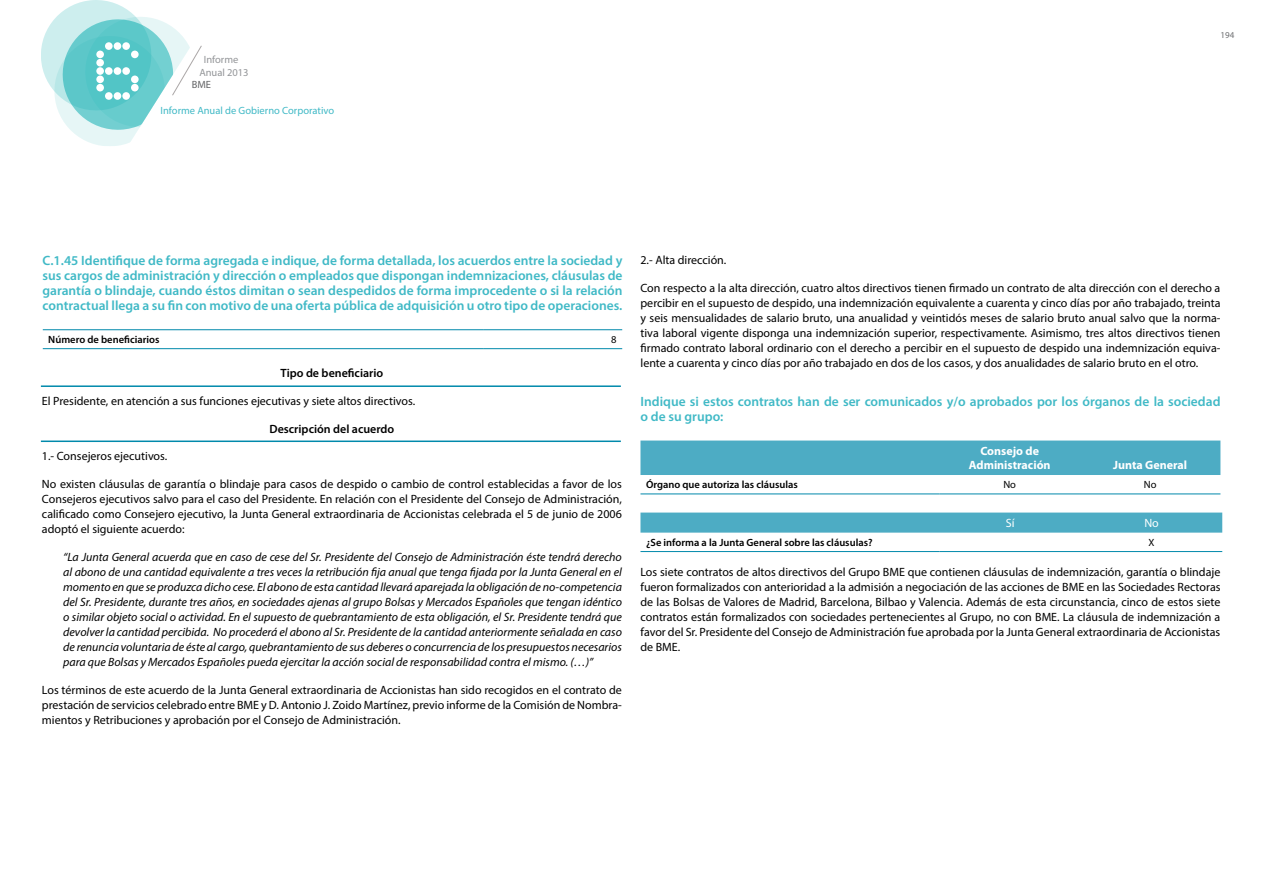
<style>
.page{position:relative;width:1263px;height:893px;background:#fff}
.page>*{position:absolute;margin:0;border:0;box-sizing:border-box;transform-origin:0 0}
.t1{font:600 13.5px/15px "Myriad Pro";color:#40b9c6;text-align:justify}
.t2{font:12px/15px "Myriad Pro";color:#000;text-align:justify}
.t3{font:italic 12px/15px "Myriad Pro";color:#000;text-align:justify}
.t4{font:600 12px "Myriad Pro";color:#000}
.t5{font:700 12px/14.4px "Myriad Pro";color:#fff;text-align:center}
.t6{font:12px "Myriad Pro";color:#fff}
.t7{font:600 10.5px "Myriad Pro";color:#000}
.t8{font:10.5px "Myriad Pro";color:#40b9c6}
.t9{font:10.5px/12.6px "Myriad Pro";color:#939598;text-align:center}
.t10{font:10.5px "Myriad Pro";color:#000}
.t11{font:10.5px "Myriad Pro";color:#636466}
.t12{font:9px "Myriad Pro";color:#6d6e71}
</style>
<div class="page">
<hr style="left:43px;top:348px;width:441px;height:1px;background:#0089ab">
<hr style="left:484px;top:348px;width:138px;height:1px;background:#0089ab">
<hr style="left:43px;top:329px;width:441px;height:1px;background:#0089ab">
<hr style="left:484px;top:329px;width:138px;height:1px;background:#0089ab">
<hr style="left:41px;top:385px;width:580px;height:2px;background:#0089ab">
<hr style="left:41px;top:440px;width:580px;height:2px;background:#0089ab">
<div style="left:640px;top:441px;width:580px;height:34px;background:#4dacc4"></div>
<hr style="left:640px;top:494px;width:299px;height:1px;background:#0089ab">
<hr style="left:939px;top:494px;width:141px;height:1px;background:#0089ab">
<hr style="left:1080px;top:494px;width:140px;height:1px;background:#0089ab">
<div style="left:640px;top:513px;width:582px;height:20px;background:#4dacc4"></div>
<hr style="left:640px;top:551px;width:300px;height:1px;background:#0089ab">
<hr style="left:940px;top:551px;width:141px;height:1px;background:#0089ab">
<hr style="left:1081px;top:551px;width:141px;height:1px;background:#0089ab">
<svg style="left:41px;top:0;width:161px;height:146px"></svg>
<div style="left:96px;top:51px;width:8px;height:7px;background:#fff;border-radius:50%"></div>
<div style="left:96px;top:59px;width:8px;height:8px;background:#fff;border-radius:50%"></div>
<div style="left:96px;top:67px;width:8px;height:8px;background:#fff;border-radius:50%"></div>
<div style="left:96px;top:76px;width:8px;height:7px;background:#fff;border-radius:50%"></div>
<div style="left:96px;top:84px;width:8px;height:7px;background:#fff;border-radius:50%"></div>
<div style="left:105px;top:42px;width:8px;height:8px;background:#fff;border-radius:50%"></div>
<div style="left:105px;top:67px;width:8px;height:8px;background:#fff;border-radius:50%"></div>
<div style="left:105px;top:92px;width:8px;height:8px;background:#fff;border-radius:50%"></div>
<div style="left:114px;top:42px;width:7px;height:8px;background:#fff;border-radius:50%"></div>
<div style="left:114px;top:67px;width:7px;height:8px;background:#fff;border-radius:50%"></div>
<div style="left:114px;top:92px;width:7px;height:8px;background:#fff;border-radius:50%"></div>
<div style="left:122px;top:42px;width:8px;height:8px;background:#fff;border-radius:50%"></div>
<div style="left:122px;top:67px;width:8px;height:8px;background:#fff;border-radius:50%"></div>
<div style="left:122px;top:92px;width:8px;height:8px;background:#fff;border-radius:50%"></div>
<div style="left:131px;top:51px;width:8px;height:7px;background:#fff;border-radius:50%"></div>
<div style="left:131px;top:76px;width:8px;height:7px;background:#fff;border-radius:50%"></div>
<div style="left:131px;top:84px;width:8px;height:7px;background:#fff;border-radius:50%"></div>
<p class="t9" style="left:199px;top:53px;width:51px">Informe<br>Anual 2013</p>
<p class="t11" style="left:192px;top:78px;width:21px">BME</p>
<p class="t8" style="left:161px;top:104px;width:175px">Informe Anual de Gobierno Corporativo</p>
<p class="t12" style="left:1220px;top:29px;width:15px">194</p>
<p class="t1" style="left:43px;top:253px;width:581px">C.1.45 Identifique de forma agregada e indique, de forma detallada, los acuerdos entre la sociedad y sus cargos de administración y dirección o empleados que dispongan indemnizaciones, cláusulas de garantía o blindaje, cuando éstos dimitan o sean despedidos de forma improcedente o si la relación contractual llega a su fin con motivo de una oferta pública de adquisición u otro tipo de operaciones.</p>
<p class="t7" style="left:48px;top:333px;width:113px">Número de beneficiarios</p>
<p class="t10" style="left:611px;top:333px;width:7px">8</p>
<p class="t4" style="left:281px;top:365px;width:104px">Tipo de beneficiario</p>
<p class="t2" style="left:42px;top:393px;width:375px">El Presidente, en atención a sus funciones ejecutivas y siete altos directivos.</p>
<p class="t4" style="left:269px;top:421px;width:126px">Descripción del acuerdo</p>
<p class="t2" style="left:42px;top:449px;width:127px">1.- Consejeros ejecutivos.</p>
<p class="t2" style="left:42px;top:476px;width:581px">No existen cláusulas de garantía o blindaje para casos de despido o cambio de control establecidas a favor de los Consejeros ejecutivos salvo para el caso del Presidente. En relación con el Presidente del Consejo de Administración, calificado como Consejero ejecutivo, la Junta General extraordinaria de Accionistas celebrada el 5 de junio de 2006 adoptó el siguiente acuerdo:</p>
<p class="t3" style="left:63px;top:549px;width:560px">“La Junta General acuerda que en caso de cese del Sr. Presidente del Consejo de Administración éste tendrá derecho al abono de una cantidad equivalente a tres veces la retribución fija anual que tenga fijada por la Junta General en el momento en que se produzca dicho cese. El abono de esta cantidad llevará aparejada la obligación de no-competencia del Sr. Presidente, durante tres años, en sociedades ajenas al grupo Bolsas y Mercados Españoles que tengan idéntico o similar objeto social o actividad. En el supuesto de quebrantamiento de esta obligación, el Sr. Presidente tendrá que devolver la cantidad percibida. No procederá el abono al Sr. Presidente de la cantidad anteriormente señalada en caso de renuncia voluntaria de éste al cargo, quebrantamiento de sus deberes o concurrencia de los presupuestos necesarios para que Bolsas y Mercados Españoles pueda ejercitar la acción social de responsabilidad contra el mismo. (…)”</p>
<p class="t2" style="left:42px;top:682px;width:581px">Los términos de este acuerdo de la Junta General extraordinaria de Accionistas han sido recogidos en el contrato de prestación de servicios celebrado entre BME y D. Antonio J. Zoido Martínez, previo informe de la Comisión de Nombra&shy;mientos y Retribuciones y aprobación por el Consejo de Administración.</p>
<p class="t2" style="left:640px;top:252px;width:87px">2.- Alta dirección.</p>
<p class="t2" style="left:640px;top:280px;width:581px">Con respecto a la alta dirección, cuatro altos directivos tienen firmado un contrato de alta dirección con el derecho a percibir en el supuesto de despido, una indemnización equivalente a cuarenta y cinco días por año trabajado, treinta y seis mensualidades de salario bruto, una anualidad y veintidós meses de salario bruto anual salvo que la norma&shy;tiva laboral vigente disponga una indemnización superior, respectivamente. Asimismo, tres altos directivos tienen firmado contrato laboral ordinario con el derecho a percibir en el supuesto de despido una indemnización equiva&shy;lente a cuarenta y cinco días por año trabajado en dos de los casos, y dos anualidades de salario bruto en el otro.</p>
<p class="t1" style="left:640px;top:393px;width:581px">Indique si estos contratos han de ser comunicados y/o aprobados por los órganos de la sociedad o de su grupo:</p>
<p class="t5" style="left:969px;top:444px;width:83px">Consejo de<br>Administración</p>
<p class="t5" style="left:1113px;top:458px;width:76px">Junta General</p>
<p class="t7" style="left:646px;top:478px;width:153px">Órgano que autoriza las cláusulas</p>
<p class="t10" style="left:1003px;top:478px;width:14px">No</p>
<p class="t10" style="left:1144px;top:478px;width:14px">No</p>
<p class="t6" style="left:1006px;top:516px;width:10px">Sí</p>
<p class="t6" style="left:1144px;top:516px;width:16px">No</p>
<p class="t7" style="left:646px;top:536px;width:228px">¿Se informa a la Junta General sobre las cláusulas?</p>
<p class="t10" style="left:1148px;top:536px;width:7px">X</p>
<p class="t2" style="left:640px;top:565px;width:581px">Los siete contratos de altos directivos del Grupo BME que contienen cláusulas de indemnización, garantía o blindaje fueron formalizados con anterioridad a la admisión a negociación de las acciones de BME en las Sociedades Rectoras de las Bolsas de Valores de Madrid, Barcelona, Bilbao y Valencia. Además de esta circunstancia, cinco de estos siete contratos están formalizados con sociedades pertenecientes al Grupo, no con BME. La cláusula de indemnización a favor del Sr. Presidente del Consejo de Administración fue aprobada por la Junta General extraordinaria de Accionistas de BME.</p>
</div>
